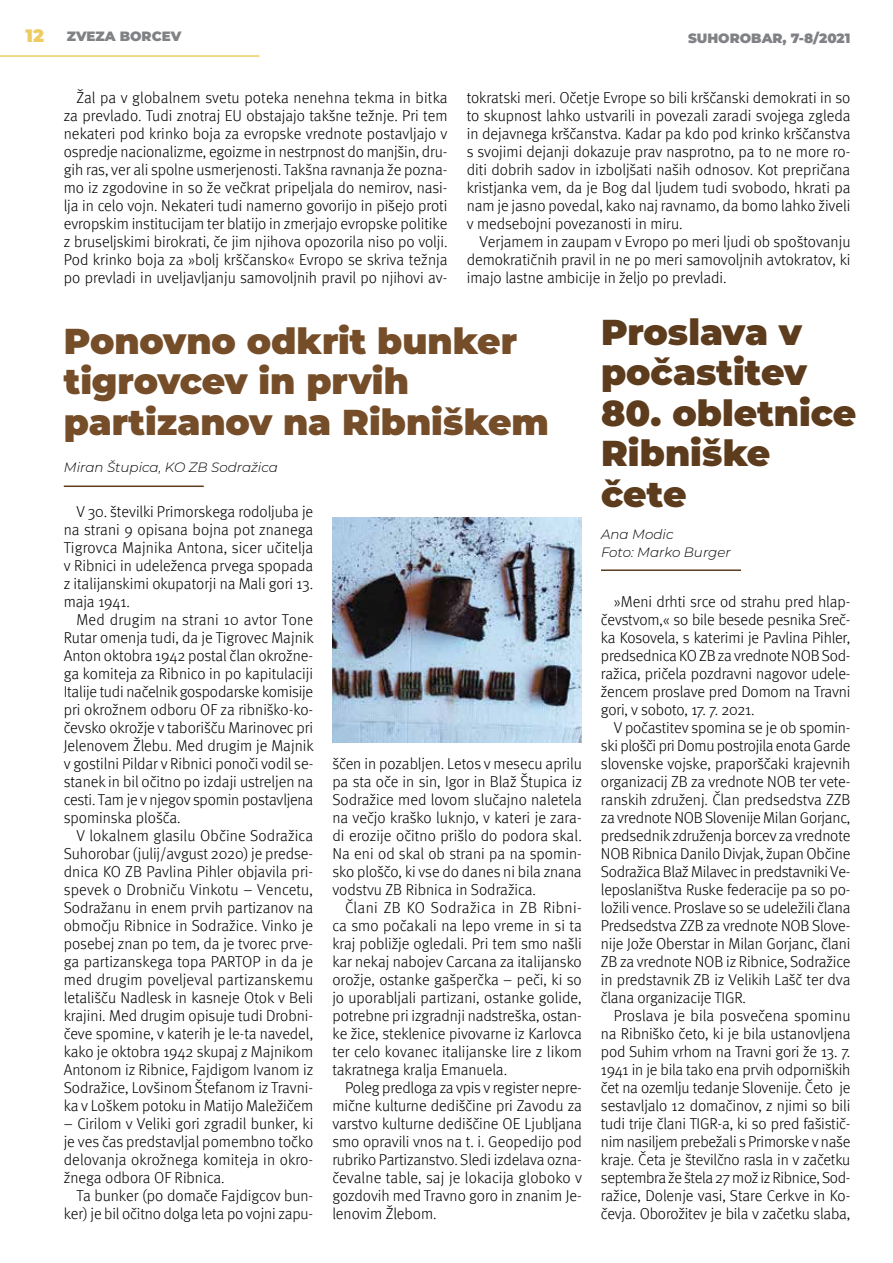
<style>
.page{position:relative;width:893px;height:1263px;background:#fff}
.page>*{position:absolute;margin:0;border:0;box-sizing:border-box;transform-origin:0 0}
.t1{font:900 36px/40.5px "Montserrat";color:#754d29}
.t2{font:900 36px/40.5px "Montserrat";color:#5d3c1e}
.t3{font:900 18px "Montserrat";color:#edcd63}
.t4{font:300 15.75px/18px "Meta Pro";letter-spacing:-.005em;color:#000;text-align:justify}
.t5{font:italic 300 13.5px/18px "Montserrat";color:#000}
.t6{font:900 13.5px "Montserrat";color:#808285}
</style>
<div class="page">
<hr style="left:0;top:55px;width:259px;height:2px;background:#edcd63">
<img style="left:332px;top:517px;width:250px;height:225px">
<hr style="left:64px;top:485px;width:140px;height:2px;background:#5d3c1e">
<hr style="left:601px;top:569px;width:140px;height:2px;background:#5d3c1e">
<p class="t3" style="left:26px;top:22px;width:20px">12</p>
<p class="t6" style="left:67px;top:26px;width:116px">ZVEZA BORCEV</p>
<p class="t6" style="left:688px;top:28px;width:164px">SUHOROBAR, 7-8/2021</p>
<p class="t4" style="left:64px;top:88px;width:385px;text-indent:13px">Žal pa v globalnem svetu poteka nenehna tekma in bitka za prevlado. Tudi znotraj EU obstajajo takšne težnje. Pri tem nekateri pod krinko boja za evropske vrednote postavljajo v ospredje nacionalizme, egoizme in nestrpnost do manjšin, dru&shy;gih ras, ver ali spolne usmerjenosti. Takšna ravnanja že pozna&shy;mo iz zgodovine in so že večkrat pripeljala do nemirov, nasi&shy;lja in celo vojn. Nekateri tudi namerno govorijo in pišejo proti evropskim institucijam ter blatijo in zmerjajo evropske politike z bruseljskimi birokrati, če jim njihova opozorila niso po volji.<br>Pod krinko boja za »bolj krščansko« Evropo se skriva težnja po prevladi in uveljavljanju samovoljnih pravil po njihovi av-</p>
<p class="t4" style="left:467px;top:88px;width:385px">tokratski meri. Očetje Evrope so bili krščanski demokrati in so to skupnost lahko ustvarili in povezali zaradi svojega zgleda in dejavnega krščanstva. Kadar pa kdo pod krinko krščanstva s svojimi dejanji dokazuje prav nasprotno, pa to ne more ro&shy;diti dobrih sadov in izboljšati naših odnosov. Kot prepričana kristjanka vem, da je Bog dal ljudem tudi svobodo, hkrati pa nam je jasno povedal, kako naj ravnamo, da bomo lahko živeli v medsebojni povezanosti in miru.</p>
<p class="t4" style="left:467px;top:232px;width:385px;text-indent:13px">Verjamem in zaupam v Evropo po meri ljudi ob spoštovanju demokratičnih pravil in ne po meri samovoljnih avtokratov, ki imajo lastne ambicije in željo po prevladi.</p>
<h1 class="t1" style="left:64px;top:319px;width:487px">Ponovno odkrit bunker tigrovcev in prvih partizanov na Ribniškem</h1>
<p class="t5" style="left:64px;top:458px;width:216px">Miran Štupica, KO ZB Sodražica</p>
<p class="t4" style="left:64px;top:502px;width:251px;text-indent:13px">V 30. številki Primorskega rodoljuba je na strani 9 opisana bojna pot znanega Tigrovca Majnika Antona, sicer učitelja v Ribnici in udeleženca prvega spopada z italijanskimi okupatorji na Mali gori 13. maja 1941.</p>
<p class="t4" style="left:64px;top:610px;width:251px;text-indent:13px">Med drugim na strani 10 avtor Tone Rutar omenja tudi, da je Tigrovec Majnik Anton oktobra 1942 postal član okrožne&shy;ga komiteja za Ribnico in po kapitulaciji Italije tudi načelnik gospodarske komisije pri okrožnem odboru OF za ribniško-ko&shy;čevsko okrožje v taborišču Marinovec pri Jelenovem Žlebu. Med drugim je Majnik v gostilni Pildar v Ribnici ponoči vodil se&shy;stanek in bil očitno po izdaji ustreljen na cesti. Tam je v njegov spomin postavljena spominska plošča.</p>
<p class="t4" style="left:64px;top:826px;width:251px;text-indent:13px">V lokalnem glasilu Občine Sodražica Suhorobar (julij/avgust 2020) je predse&shy;dnica KO ZB Pavlina Pihler objavila pri&shy;spevek o Drobniču Vinkotu – Vencetu, Sodražanu in enem prvih partizanov na območju Ribnice in Sodražice. Vinko je posebej znan po tem, da je tvorec prve&shy;ga partizanskega topa PARTOP in da je med drugim poveljeval partizanskemu letališču Nadlesk in kasneje Otok v Beli krajini. Med drugim opisuje tudi Drobni&shy;čeve spomine, v katerih je le-ta navedel, kako je oktobra 1942 skupaj z Majnikom Antonom iz Ribnice, Fajdigom Ivanom iz Sodražice, Lovšinom Štefanom iz Travni&shy;ka v Loškem potoku in Matijo Maležičem</p>
<p class="t4" style="left:64px;top:1114px;width:251px">– Cirilom v Veliki gori zgradil bunker, ki je ves čas predstavljal pomembno točko delovanja okrožnega komiteja in okro&shy;žnega odbora OF Ribnica.</p>
<p class="t4" style="left:64px;top:1186px;width:251px;text-align:right">Ta bunker (po domače Fajdigcov bun&shy;ker) je bil očitno dolga leta po vojni zapu-</p>
<p class="t4" style="left:332px;top:754px;width:251px">ščen in pozabljen. Letos v mesecu aprilu pa sta oče in sin, Igor in Blaž Štupica iz Sodražice med lovom slučajno naletela na večjo kraško luknjo, v kateri je zara&shy;di erozije očitno prišlo do podora skal.<br>Na eni od skal ob strani pa na spomin&shy;sko ploščo, ki vse do danes ni bila znana vodstvu ZB Ribnica in Sodražica.</p>
<p class="t4" style="left:332px;top:898px;width:251px;text-indent:13px">Člani ZB KO Sodražica in ZB Ribni&shy;ca smo počakali na lepo vreme in si ta kraj pobližje ogledali. Pri tem smo našli kar nekaj nabojev Carcana za italijansko orožje, ostanke gašperčka – peči, ki so jo uporabljali partizani, ostanke golide, potrebne pri izgradnji nadstreška, ostan&shy;ke žice, steklenice pivovarne iz Karlovca ter celo kovanec italijanske lire z likom takratnega kralja Emanuela.</p>
<p class="t4" style="left:332px;top:1078px;width:251px;text-indent:13px">Poleg predloga za vpis v register nepre&shy;mične kulturne dediščine pri Zavodu za varstvo kulturne dediščine OE Ljubljana smo opravili vnos na t. i. Geopedijo pod rubriko Partizanstvo. Sledi izdelava ozna&shy;čevalne table, saj je lokacija globoko v gozdovih med Travno goro in znanim Je&shy;lenovim Žlebom.</p>
<h1 class="t2" style="left:601px;top:310px;width:207px">Proslava v počastitev</h1>
<h1 class="t2" style="left:601px;top:391px;width:257px">80. obletnice<br>Ribniške čete</h1>
<p class="t5" style="left:601px;top:525px;width:131px">Ana Modic<br>Foto: Marko Burger</p>
<p class="t4" style="left:601px;top:592px;width:251px;text-indent:13px">»Meni drhti srce od strahu pred hlap&shy;čevstvom,« so bile besede pesnika Sreč&shy;ka Kosovela, s katerimi je Pavlina Pihler, predsednica KO ZB za vrednote NOB Sod&shy;ražica, pričela pozdravni nagovor udele&shy;žencem proslave pred Domom na Travni gori, v soboto, 17. 7. 2021.</p>
<p class="t4" style="left:601px;top:718px;width:251px;text-indent:13px">V počastitev spomina se je ob spomin&shy;ski plošči pri Domu postrojila enota Garde slovenske vojske, praporščaki krajevnih organizacij ZB za vrednote NOB ter vete&shy;ranskih združenj. Član predsedstva ZZB za vrednote NOB Slovenije Milan Gorjanc, predsednik združenja borcev za vrednote NOB Ribnica Danilo Divjak, župan Občine Sodražica Blaž Milavec in predstavniki Ve&shy;leposlaništva Ruske federacije pa so po&shy;ložili vence. Proslave so se udeležili člana Predsedstva ZZB za vrednote NOB Slove&shy;nije Jože Oberstar in Milan Gorjanc, člani ZB za vrednote NOB iz Ribnice, Sodražice in predstavnik ZB iz Velikih Lašč ter dva člana organizacije TIGR.</p>
<p class="t4" style="left:601px;top:1006px;width:251px;text-indent:13px">Proslava je bila posvečena spominu na Ribniško četo, ki je bila ustanovljena pod Suhim vrhom na Travni gori že 13. 7.<br>1941 in je bila tako ena prvih odporniških čet na ozemlju tedanje Slovenije. Četo je sestavljalo 12 domačinov, z njimi so bili tudi trije člani TIGR-a, ki so pred fašistič&shy;nim nasiljem prebežali s Primorske v naše kraje. Četa je številčno rasla in v začetku septembra že štela 27 mož iz Ribnice, Sod&shy;ražice, Dolenje vasi, Stare Cerkve in Ko&shy;čevja. Oborožitev je bila v začetku slaba,</p>
</div>
